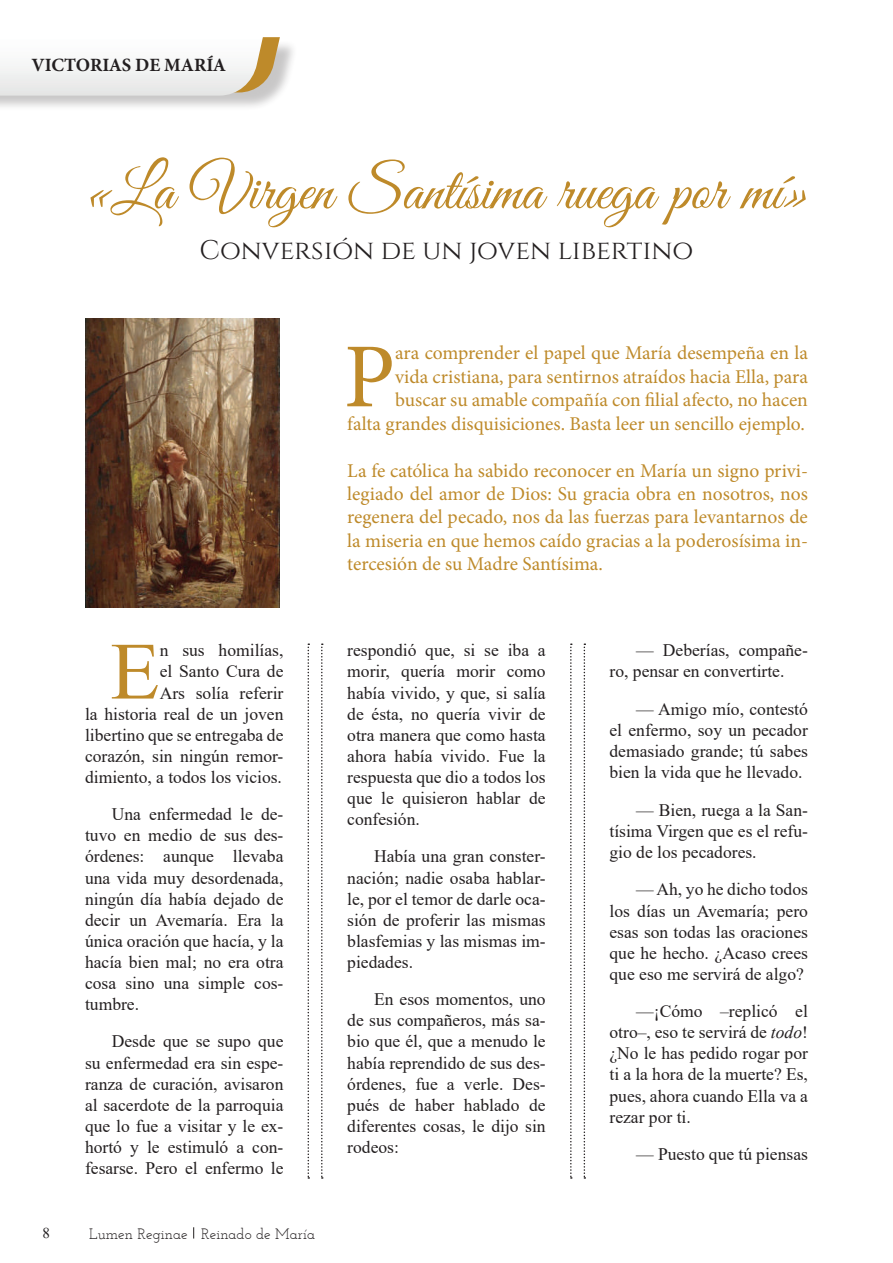
<style>
.page{position:relative;width:893px;height:1263px;background:#fff}
.page>*{position:absolute;margin:0;border:0;box-sizing:border-box;transform-origin:0 0}
.t1{font:91.5px "Minion Pro";color:#be8a2a}
.t2{font:81.15px "Times New Roman";color:#be8a2a}
.t3{font:60px "Great Vibes";color:#be8a2a}
.t4{font:27px "Cinzel";color:#231f20}
.t5{font:19.5px/23.4px "Minion Pro";color:#be8a2a;text-align:right}
.t6{font:700 18.75px "Minion Pro";letter-spacing:-.01em;color:#231f20}
.t7{font:17.55px/21px "Times New Roman";color:#231f20;text-align:justify}
.t8{font:15px "Josefin Slab";color:#231f20}
.t9{font:15px "Times New Roman";color:#231f20}
.s1{font-style:italic}
</style>
<div class="page">
<div style="left:0;top:39px;width:298px;height:72px;background:#231f20;opacity:.25"></div>
<svg style="left:0;top:37px;width:280px;height:59px"></svg>
<img style="left:85px;top:319px;width:195px;height:289px">
<svg style="left:308px;top:643px;width:1px;height:536px"></svg>
<svg style="left:570px;top:643px;width:2px;height:536px"></svg>
<svg style="left:321px;top:643px;width:2px;height:536px"></svg>
<svg style="left:584px;top:643px;width:1px;height:536px"></svg>
<p class="t6" style="left:31px;top:52px;width:196px">VICTORIAS DE MARÍA</p>
<h3 class="t3" style="left:84px;top:157px;width:727px">«La Virgen Santísima ruega por mí»</h3>
<h3 class="t4" style="left:200px;top:234px;width:495px">CONVERSIÓN DE UN JOVEN LIBERTINO</h3>
<p class="t9" style="left:43px;top:1222px;width:9px">8</p>
<p class="t7" style="left:85px;top:639px;width:200px;text-align:right">n sus homilías,<br>el Santo Cura de<br>Ars solía referir<br>la historia real de un joven libertino que se entregaba de corazón, sin ningún remor&shy;dimiento, a todos los vicios.</p>
<p class="t7" style="left:85px;top:803px;width:200px;text-indent:27px">Una enfermedad le de&shy;tuvo en medio de sus des&shy;órdenes: aunque llevaba una vida muy desordenada, ningún día había dejado de decir un Avemaría. Era la única oración que hacía, y la hacía bien mal; no era otra cosa sino una simple cos&shy;tumbre.</p>
<p class="t7" style="left:85px;top:1030px;width:200px;text-indent:27px">Desde que se supo que su enfermedad era sin espe&shy;ranza de curación, avisaron al sacerdote de la parroquia que lo fue a visitar y le ex&shy;hortó y le estimuló a con&shy;fesarse. Pero el enfermo le</p>
<h2 class="t2" style="left:110px;top:614px;width:51px">E</h2>
<p class="t8" style="left:89px;top:1224px;width:227px">Lumen Reginae Reinado de María</p>
<p class="t5" style="left:347px;top:342px;width:462px">ara comprender el papel que María desempeña en la<br>vida cristiana, para sentirnos atraídos hacia Ella, para buscar su amable compañía con filial afecto, no hacen<br>falta grandes disquisiciones. Basta leer un sencillo ejemplo.</p>
<p class="t5" style="left:347px;top:459px;width:462px;text-align:justify">La fe católica ha sabido reconocer en María un signo privi&shy;legiado del amor de Dios: Su gracia obra en nosotros, nos regenera del pecado, nos da las fuerzas para levantarnos de la miseria en que hemos caído gracias a la poderosísima in&shy;tercesión de su Madre Santísima.</p>
<h1 class="t1" style="left:344px;top:316px;width:53px">P</h1>
<p class="t7" style="left:347px;top:639px;width:200px">respondió que, si se iba a morir, quería morir como había vivido, y que, si salía de ésta, no quería vivir de otra manera que como hasta ahora había vivido. Fue la respuesta que dio a todos los que le quisieron hablar de confesión.</p>
<p class="t7" style="left:347px;top:845px;width:200px;text-indent:27px">Había una gran conster&shy;nación; nadie osaba hablar&shy;le, por el temor de darle oca&shy;sión de proferir las mismas blasfemias y las mismas im&shy;piedades.</p>
<p class="t7" style="left:347px;top:988px;width:200px;text-indent:27px">En esos momentos, uno de sus compañeros, más sa&shy;bio que él, que a menudo le había reprendido de sus des&shy;órdenes, fue a verle. Des&shy;pués de haber hablado de diferentes cosas, le dijo sin rodeos:</p>
<p class="t7" style="left:609px;top:639px;width:200px;text-indent:27px">— Deberías, compañe&shy;ro, pensar en convertirte.</p>
<p class="t7" style="left:609px;top:698px;width:200px;text-indent:27px">— Amigo mío, contestó el enfermo, soy un pecador demasiado grande; tú sabes bien la vida que he llevado.</p>
<p class="t7" style="left:609px;top:799px;width:200px;text-indent:27px">— Bien, ruega a la San&shy;tísima Virgen que es el refu&shy;gio de los pecadores.</p>
<p class="t7" style="left:609px;top:878px;width:200px;text-indent:27px">— Ah, yo he dicho todos los días un Avemaría; pero esas son todas las oraciones que he hecho. ¿Acaso crees que eso me servirá de algo?</p>
<p class="t7" style="left:609px;top:1000px;width:200px;text-indent:27px">—¡Cómo –replicó el otro–, eso te servirá de <span class="s1">todo</span>! ¿No le has pedido rogar por ti a la hora de la muerte? Es, pues, ahora cuando Ella va a rezar por ti.</p>
<p class="t7" style="left:636px;top:1143px;width:173px">— Puesto que tú piensas</p>
</div>
